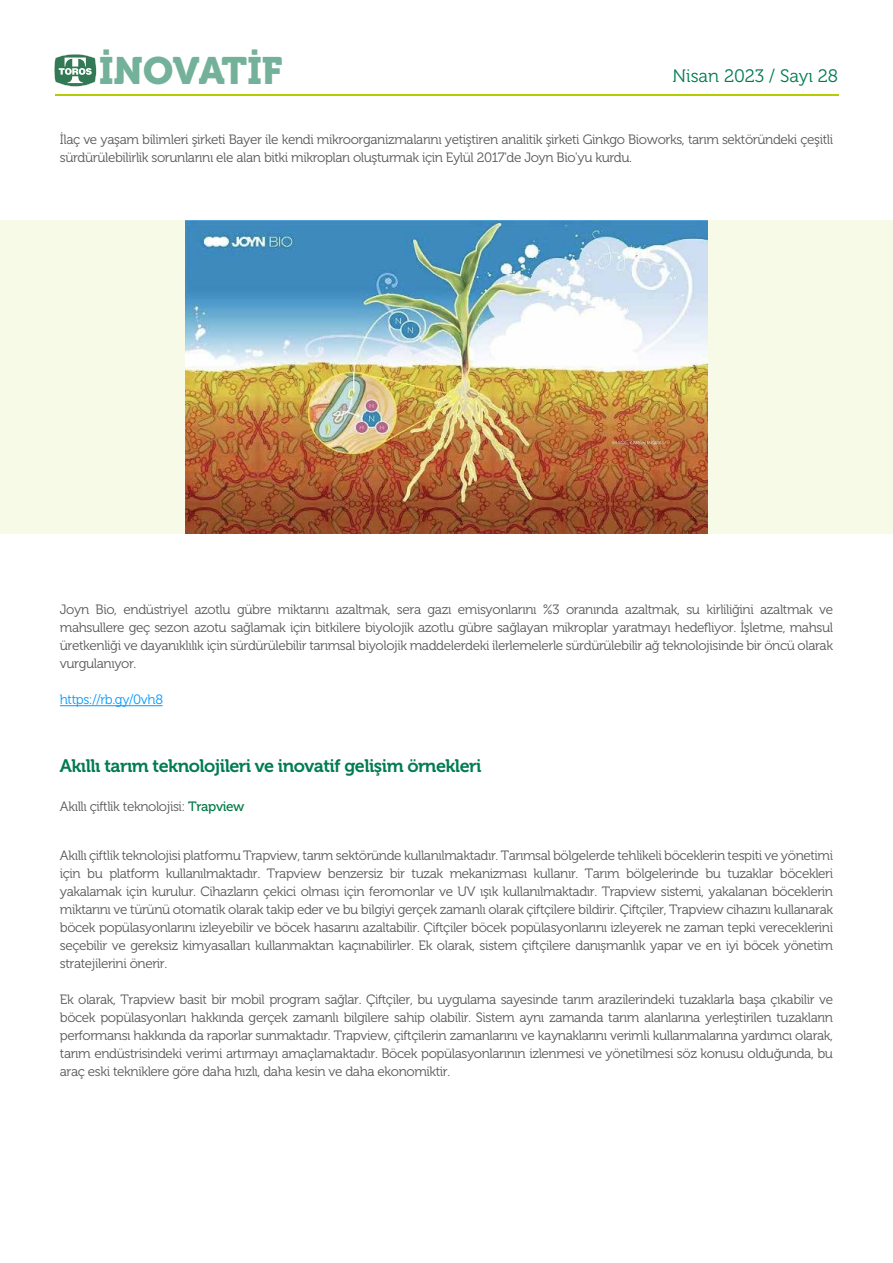
<style>
.page{position:relative;width:893px;height:1263px;background:#fff}
.page>*{position:absolute;margin:0;border:0;box-sizing:border-box;transform-origin:0 0}
.t1{font:37.95px "Museo 900";color:#73b19a}
.t2{font:18px "Museo 700";letter-spacing:-.03em;color:#007b52}
.t3{font:18px "Museo 300";color:#007b52}
.t4{font:13.5px/18px "Museo 300";letter-spacing:-.03em;color:#575756;text-align:justify}
.t5{font:13.5px "Museo 300";letter-spacing:-.03em;color:#009bff}
.s1{font-family:"Museo 500";color:#007943}
</style>
<div class="page">
<hr style="left:55px;top:94px;width:783px;height:2px;background:#b4cc04">
<svg style="left:54px;top:54px;width:43px;height:33px"></svg>
<hr style="left:60px;top:705px;width:103px;height:1px;background:#009bff">
<div style="left:0;top:221px;width:893px;height:313px;background:#f7fae6"></div>
<img style="left:186px;top:221px;width:521px;height:313px">
<h1 class="t1" style="left:99px;top:49px;width:185px">İNOVATİF</h1>
<h2 class="t3" style="left:672px;top:67px;width:167px">Nisan 2023 / Sayı 28</h2>
<p class="t4" style="left:60px;top:131px;width:775px">İlaç ve yaşam bilimleri şirketi Bayer ile kendi mikroorganizmalarını yetiştiren analitik şirketi Ginkgo Bioworks, tarım sektöründeki çeşitli sürdürülebilirlik sorunlarını ele alan bitki mikropları oluşturmak için Eylül 2017'de Joyn Bio'yu kurdu.</p>
<p class="t4" style="left:60px;top:601px;width:775px">Joyn Bio, endüstriyel azotlu gübre miktarını azaltmak, sera gazı emisyonlarını %3 oranında azaltmak, su kirliliğini azaltmak ve mahsullere geç sezon azotu sağlamak için bitkilere biyolojik azotlu gübre sağlayan mikroplar yaratmayı hedefliyor. İşletme, mahsul üretkenliği ve dayanıklılık için sürdürülebilir tarımsal biyolojik maddelerdeki ilerlemelerle sürdürülebilir ağ teknolojisinde bir öncü olarak vurgulanıyor.</p>
<p class="t5" style="left:60px;top:692px;width:105px">https://rb.gy/0vh8</p>
<h2 class="t2" style="left:60px;top:755px;width:423px">Akıllı tarım teknolojileri ve inovatif gelişim örnekleri</h2>
<p class="t4" style="left:60px;top:798px;width:186px">Akıllı çiftlik teknolojisi: <span class="s1">Trapview</span></p>
<p class="t4" style="left:60px;top:847px;width:775px">Akıllı çiftlik teknolojisi platformu Trapview, tarım sektöründe kullanılmaktadır. Tarımsal bölgelerde tehlikeli böceklerin tespiti ve yönetimi için bu platform kullanılmaktadır. Trapview benzersiz bir tuzak mekanizması kullanır. Tarım bölgelerinde bu tuzaklar böcekleri yakalamak için kurulur. Cihazların çekici olması için feromonlar ve UV ışık kullanılmaktadır. Trapview sistemi, yakalanan böceklerin miktarını ve türünü otomatik olarak takip eder ve bu bilgiyi gerçek zamanlı olarak çiftçilere bildirir. Çiftçiler, Trapview cihazını kullanarak böcek popülasyonlarını izleyebilir ve böcek hasarını azaltabilir. Çiftçiler böcek popülasyonlarını izleyerek ne zaman tepki vereceklerini seçebilir ve gereksiz kimyasalları kullanmaktan kaçınabilirler. Ek olarak, sistem çiftçilere danışmanlık yapar ve en iyi böcek yönetim stratejilerini önerir.</p>
<p class="t4" style="left:60px;top:991px;width:775px">Ek olarak, Trapview basit bir mobil program sağlar. Çiftçiler, bu uygulama sayesinde tarım arazilerindeki tuzaklarla başa çıkabilir ve böcek popülasyonları hakkında gerçek zamanlı bilgilere sahip olabilir. Sistem aynı zamanda tarım alanlarına yerleştirilen tuzakların performansı hakkında da raporlar sunmaktadır. Trapview, çiftçilerin zamanlarını ve kaynaklarını verimli kullanmalarına yardımcı olarak, tarım endüstrisindeki verimi artırmayı amaçlamaktadır. Böcek popülasyonlarının izlenmesi ve yönetilmesi söz konusu olduğunda, bu araç eski tekniklere göre daha hızlı, daha kesin ve daha ekonomiktir.</p>
</div>
